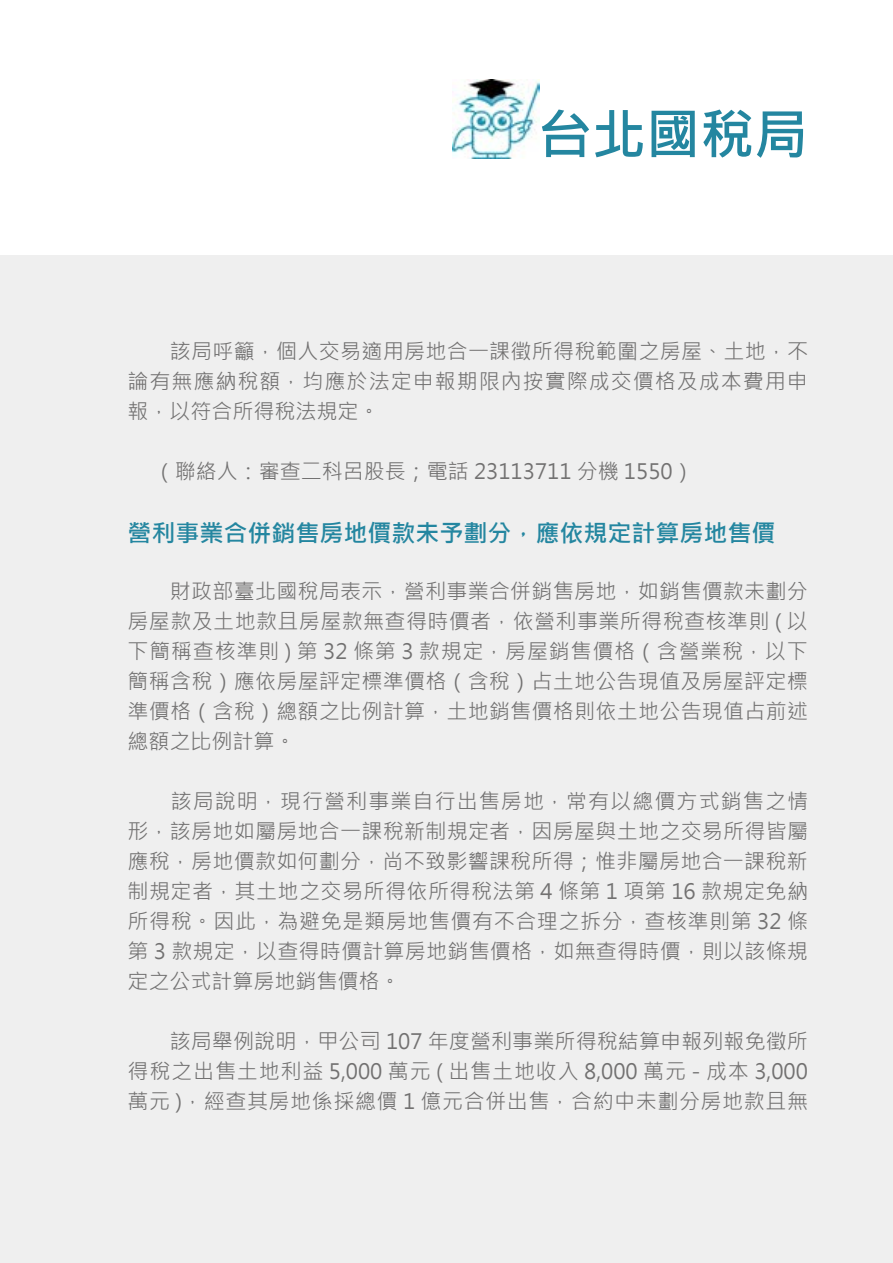
<style>
.page{position:relative;width:893px;height:1263px;background:#fff}
.page>*{position:absolute;margin:0;border:0;box-sizing:border-box;transform-origin:0 0}
.t1{font:700 54px "Microsoft Jheng Hei";color:#2486a0}
.t2{font:700 24px "Microsoft Jheng Hei";color:#2486a0}
.t3{font:21px/30px "Microsoft Jheng Hei";letter-spacing:.015em;color:#727171;text-align:justify}
</style>
<div class="page">
<div style="left:0;top:256px;width:893px;height:1007px;background:#efefef"></div>
<img style="left:453px;top:80px;width:86px;height:79px">
<h1 class="t1" style="left:538px;top:101px;width:271px">台北國稅局</h1>
<p class="t3" style="left:128px;top:336px;width:682px">　　該局呼籲，個人交易適用房地合一課徵所得稅範圍之房屋、土地，不論有無應納稅額，均應於法定申報期限內按實際成交價格及成本費用申報，以符合所得稅法規定。</p>
<p class="t3" style="left:154px;top:456px;width:541px">（聯絡人：審查二科呂股長；電話 23113711 分機 1550）</p>
<p class="t2" style="left:128px;top:518px;width:650px">營利事業合併銷售房地價款未予劃分，應依規定計算房地售價</p>
<p class="t3" style="left:128px;top:576px;width:682px">　　財政部臺北國稅局表示，營利事業合併銷售房地，如銷售價款未劃分房屋款及土地款且房屋款無查得時價者，依營利事業所得稅查核準則 ( 以下簡稱查核準則 ) 第 32 條第 3 款規定，房屋銷售價格（含營業稅，以下簡稱含稅）應依房屋評定標準價格（含稅）占土地公告現值及房屋評定標準價格（含稅）總額之比例計算，土地銷售價格則依土地公告現值占前述總額之比例計算。</p>
<p class="t3" style="left:128px;top:786px;width:682px">　　該局說明，現行營利事業自行出售房地，常有以總價方式銷售之情形，該房地如屬房地合一課稅新制規定者，因房屋與土地之交易所得皆屬應稅，房地價款如何劃分，尚不致影響課稅所得；惟非屬房地合一課稅新制規定者，其土地之交易所得依所得稅法第 4 條第 1 項第 16 款規定免納所得稅。因此，為避免是類房地售價有不合理之拆分，查核準則第 32 條第 3 款規定，以查得時價計算房地銷售價格，如無查得時價，則以該條規定之公式計算房地銷售價格。</p>
<p class="t3" style="left:128px;top:1026px;width:682px">　　該局舉例說明，甲公司 107 年度營利事業所得稅結算申報列報免徵所得稅之出售土地利益 5,000 萬元 ( 出售土地收入 8,000 萬元 - 成本 3,000萬元 )，經查其房地係採總價 1 億元合併出售，合約中未劃分房地款且無</p>
</div>
